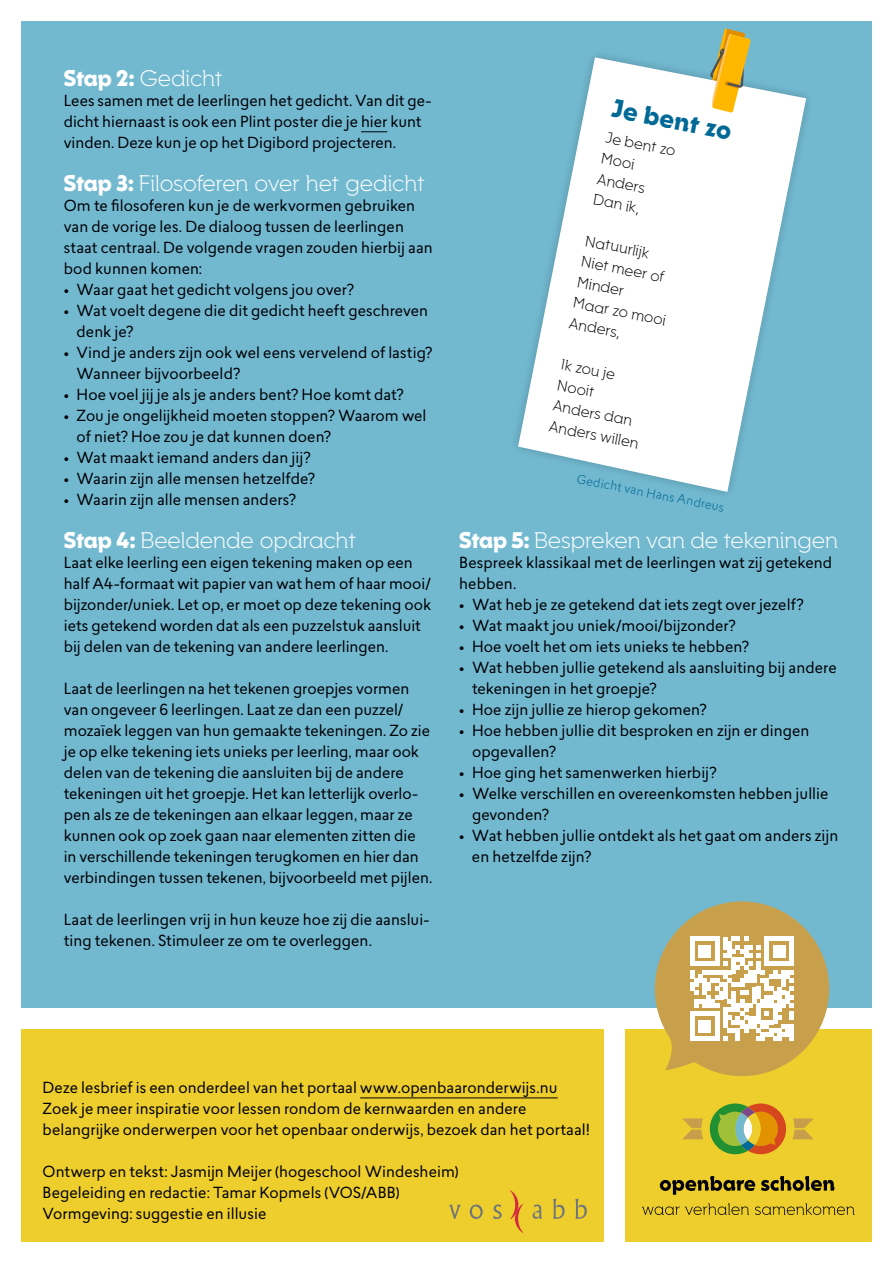
<style>
.page{position:relative;width:893px;height:1263px;background:#fff}
.page>*{position:absolute;margin:0;border:0;box-sizing:border-box;transform-origin:0 0}
.t1{font:900 25.5px "Campora";color:#006995}
.t2{font:22.5px "Campora";letter-spacing:-.005em;color:#fff}
.t3{font:15px/21px "Lasiver";letter-spacing:.005em;color:#000005}
.t4{font:15px/21px "Campora";color:#000005}
.t5{font:15px/21px "Lasiver";letter-spacing:.005em;color:#000}
.t6{font:300 12px "Lasiver";color:#006995}
.s1{font-weight:900}
.s2{font-weight:700}
</style>
<div class="page">
<div style="left:21px;top:21px;width:851px;height:987px;background:#72b9d0"></div>
<div style="left:625px;top:1029px;width:246px;height:213px;background:#eece2c"></div>
<div style="left:21px;top:1029px;width:583px;height:213px;background:#eece2c"></div>
<hr style="left:360px;top:1098px;width:198px;height:1px;background:#000005">
<svg style="left:642px;top:1203px;width:107px;height:12px"></svg>
<svg style="left:755px;top:1203px;width:99px;height:12px"></svg>
<svg style="left:660px;top:1176px;width:95px;height:19px"></svg>
<svg style="left:761px;top:1176px;width:74px;height:15px"></svg>
<svg style="left:682px;top:1118px;width:21px;height:21px"></svg>
<svg style="left:710px;top:1103px;width:76px;height:51px"></svg>
<svg style="left:793px;top:1118px;width:21px;height:21px"></svg>
<svg style="left:655px;top:901px;width:174px;height:175px"></svg>
<hr style="left:790px;top:1024px;width:4px;height:17px;background:#fff">
<svg style="left:449px;top:1205px;width:12px;height:14px"></svg>
<svg style="left:470px;top:1204px;width:13px;height:15px"></svg>
<svg style="left:493px;top:1204px;width:9px;height:15px"></svg>
<svg style="left:510px;top:1190px;width:13px;height:43px"></svg>
<svg style="left:533px;top:1204px;width:9px;height:15px"></svg>
<svg style="left:553px;top:1198px;width:12px;height:21px"></svg>
<svg style="left:575px;top:1198px;width:12px;height:21px"></svg>
<svg style="left:518px;top:57px;width:288px;height:435px;fill:#fff"></svg>
<svg style="left:707px;top:28px;width:44px;height:85px"></svg>
<svg style="left:361px;top:132px;width:26px;height:1px"></svg>
<h2 class="t2" style="left:64px;top:64px;width:160px"><span class="s1">Stap 2:</span> Gedicht</h2>
<p class="t3" style="left:64px;top:89px;width:369px">Lees samen met de leerlingen het gedicht. Van dit ge&shy;dicht hiernaast is ook een Plint poster die je hier kunt vinden. Deze kun je op het Digibord projecteren.</p>
<h2 class="t2" style="left:64px;top:169px;width:362px"><span class="s1">Stap 3:</span> Filosoferen over het gedicht</h2>
<p class="t3" style="left:64px;top:194px;width:370px">Om te filosoferen kun je de werkvormen gebruiken van de vorige les. De dialoog tussen de leerlingen staat centraal. De volgende vragen zouden hierbij aan bod kunnen komen:</p>
<p class="t3" style="left:64px;top:278px;width:292px"><span class="s2">•</span> Waar gaat het gedicht volgens jou over?</p>
<p class="t3" style="left:77px;top:299px;width:353px;text-indent:-13px"><span class="s2">•</span> Wat voelt degene die dit gedicht heeft geschreven denk je?</p>
<p class="t3" style="left:77px;top:341px;width:357px;text-indent:-13px"><span class="s2">•</span> Vind je anders zijn ook wel eens vervelend of lastig?<br>Wanneer bijvoorbeeld?</p>
<p class="t3" style="left:64px;top:383px;width:341px"><span class="s2">•</span> Hoe voel jij je als je anders bent? Hoe komt dat?</p>
<p class="t3" style="left:77px;top:404px;width:351px;text-indent:-13px"><span class="s2">•</span> Zou je ongelijkheid moeten stoppen? Waarom wel of niet? Hoe zou je dat kunnen doen?</p>
<p class="t3" style="left:64px;top:446px;width:248px"><span class="s2">•</span> Wat maakt iemand anders dan jij?</p>
<p class="t3" style="left:64px;top:467px;width:253px"><span class="s2">•</span> Waarin zijn alle mensen hetzelfde?</p>
<p class="t3" style="left:64px;top:488px;width:234px"><span class="s2">•</span> Waarin zijn alle mensen anders?</p>
<h2 class="t2" style="left:64px;top:526px;width:294px"><span class="s1">Stap 4:</span> Beeldende opdracht</h2>
<p class="t3" style="left:64px;top:551px;width:369px">Laat elke leerling een eigen tekening maken op een half A4-formaat wit papier van wat hem of haar mooi/ bijzonder/uniek. Let op, er moet op deze tekening ook iets getekend worden dat als een puzzelstuk aansluit bij delen van de tekening van andere leerlingen.</p>
<p class="t3" style="left:64px;top:677px;width:370px">Laat de leerlingen na het tekenen groepjes vormen van ongeveer 6 leerlingen. Laat ze dan een puzzel/ mozaïek leggen van hun gemaakte tekeningen. Zo zie je op elke tekening iets unieks per leerling, maar ook delen van de tekening die aansluiten bij de andere tekeningen uit het groepje. Het kan letterlijk overlo&shy;pen als ze de tekeningen aan elkaar leggen, maar ze kunnen ook op zoek gaan naar elementen zitten die<br>in verschillende tekeningen terugkomen en hier dan verbindingen tussen tekenen, bijvoorbeeld met pijlen.</p>
<p class="t3" style="left:64px;top:908px;width:367px">Laat de leerlingen vrij in hun keuze hoe zij die aanslui&shy;ting tekenen. Stimuleer ze om te overleggen.</p>
<h1 class="t1" style="left:615px;top:91px;width:123px;rotate:11deg">Je bent zo</h1>
<p class="t4" style="left:608px;top:127px;width:73px;rotate:11deg">Je bent zo<br>Mooi<br>Anders<br>Dan ik,</p>
<p class="t4" style="left:588px;top:230px;width:95px;rotate:11deg">Natuurlijk<br>Niet meer of<br>Minder<br>Maar zo mooi<br>Anders,</p>
<p class="t4" style="left:564px;top:353px;width:92px;rotate:11deg">Ik zou je<br>Nooit<br>Anders dan<br>Anders willen</p>
<p class="t6" style="left:578px;top:470px;width:151px;rotate:11deg">Gedicht van Hans Andreus</p>
<h2 class="t2" style="left:459px;top:526px;width:380px"><span class="s1">Stap 5:</span> Bespreken van de tekeningen</h2>
<p class="t3" style="left:459px;top:551px;width:374px">Bespreek klassikaal met de leerlingen wat zij getekend hebben.</p>
<p class="t3" style="left:459px;top:593px;width:346px"><span class="s2">•</span> Wat heb je ze getekend dat iets zegt over jezelf?</p>
<p class="t3" style="left:459px;top:614px;width:278px"><span class="s2">•</span> Wat maakt jou uniek/mooi/bijzonder?</p>
<p class="t3" style="left:459px;top:635px;width:291px"><span class="s2">•</span> Hoe voelt het om iets unieks te hebben?</p>
<p class="t3" style="left:472px;top:656px;width:366px;text-indent:-13px"><span class="s2">•</span> Wat hebben jullie getekend als aansluiting bij andere tekeningen in het groepje?</p>
<p class="t3" style="left:459px;top:698px;width:249px"><span class="s2">•</span> Hoe zijn jullie ze hierop gekomen?</p>
<p class="t3" style="left:472px;top:719px;width:339px;text-indent:-13px"><span class="s2">•</span> Hoe hebben jullie dit besproken en zijn er dingen opgevallen?</p>
<p class="t3" style="left:459px;top:761px;width:259px"><span class="s2">•</span> Hoe ging het samenwerken hierbij?</p>
<p class="t5" style="left:472px;top:782px;width:358px;text-indent:-13px"><span class="s2">•</span> Welke verschillen en overeenkomsten hebben jullie gevonden?</p>
<p class="t3" style="left:472px;top:824px;width:368px;text-indent:-13px"><span class="s2">•</span> Wat hebben jullie ontdekt als het gaat om anders zijn en hetzelfde zijn?</p>
<p class="t3" style="left:43px;top:1076px;width:549px">Deze lesbrief is een onderdeel van het portaal www.openbaaronderwijs.nu<br>Zoek je meer inspiratie voor lessen rondom de kernwaarden en andere belangrijke onderwerpen voor het openbaar onderwijs, bezoek dan het portaal!</p>
<p class="t3" style="left:43px;top:1160px;width:418px">Ontwerp en tekst: Jasmijn Meijer (hogeschool Windesheim)<br>Begeleiding en redactie: Tamar Kopmels (VOS/ABB)<br>Vormgeving: suggestie en illusie</p>
</div>
